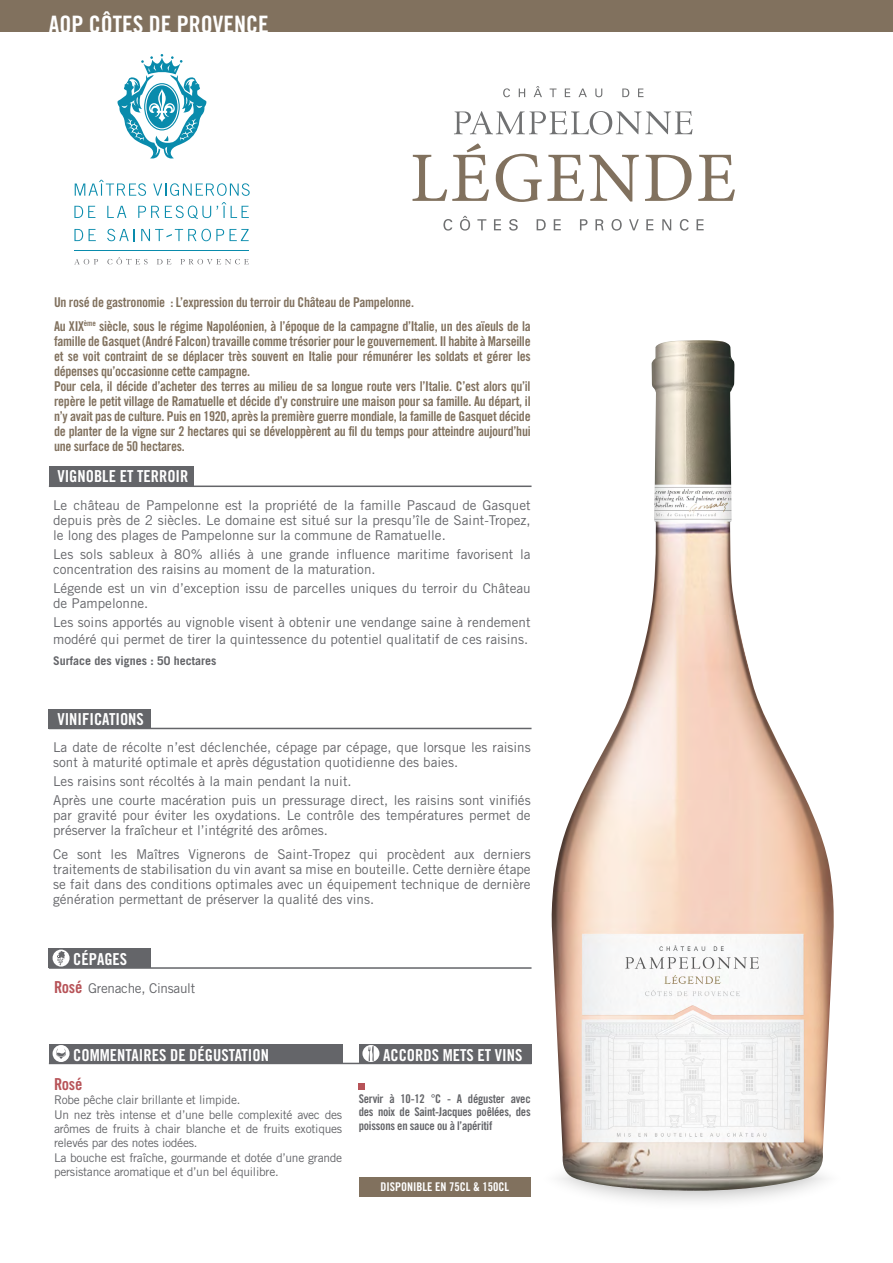
<style>
.page{position:relative;width:893px;height:1263px;background:#fff}
.page>*{position:absolute;margin:0;border:0;box-sizing:border-box;transform-origin:0 0}
.t1{font:70.95px "Minion Pro";letter-spacing:.03em;color:#81715e}
.t2{font:24px "Trade Gothic LT Std Bd Cn 20";color:#fff}
.t3{font:16.5px "Trade Gothic LT Std Bd Cn 20";color:#fff}
.t4{font:16.5px "Trade Gothic LT Std Bd Cn 20";color:#b75358}
.t5{font:13.5px/15px "Trade Gothic LT Std";color:#646569}
.t6{font:13.5px/15px "Trade Gothic LT Std Bd Cn 20";letter-spacing:-.02em;color:#81715e}
.t7{font:13.5px "Trade Gothic LT Std";letter-spacing:-.02em;color:#646569}
.t8{font:12px/14.4px "Trade Gothic LT Std";letter-spacing:-.02em;color:#646569}
.t9{font:12px/13.5px "Trade Gothic LT Std Bd Cn 20";letter-spacing:-.02em;color:#646569;text-align:justify}
.t10{font:700 12px "Trade Gothic LT Std";color:#646569}
.t11{font:12px "Trade Gothic LT Std Bd Cn 20";color:#fff}
.s1{font-family:"Trade Gothic LT Std Bd Cn 20";font-size:16.5px;color:#b75358}
</style>
<div class="page">
<svg style="left:537px;top:1142px;width:310px;height:73px"></svg>
<img style="left:548px;top:340px;width:288px;height:851px">
<div style="left:49px;top:466px;width:144px;height:20px;background:#646569"></div>
<div style="left:49px;top:709px;width:102px;height:19px;background:#646569"></div>
<svg style="left:359px;top:1083px;width:6px;height:6px"></svg>
<div style="left:0;top:0;width:893px;height:32px;background:#81715e"></div>
<svg style="left:117px;top:54px;width:89px;height:104px"></svg>
<hr style="left:75px;top:250px;width:174px;height:1px;background:#098bac">
<svg style="left:75px;top:180px;width:71px;height:16px"></svg>
<svg style="left:153px;top:183px;width:97px;height:13px"></svg>
<svg style="left:74px;top:206px;width:21px;height:12px"></svg>
<svg style="left:107px;top:206px;width:19px;height:12px"></svg>
<svg style="left:138px;top:206px;width:21px;height:12px"></svg>
<svg style="left:165px;top:202px;width:84px;height:17px"></svg>
<svg style="left:74px;top:229px;width:9px;height:12px"></svg>
<svg style="left:89px;top:229px;width:7px;height:12px"></svg>
<svg style="left:107px;top:229px;width:28px;height:12px"></svg>
<svg style="left:230px;top:229px;width:19px;height:12px"></svg>
<svg style="left:141px;top:229px;width:83px;height:12px"></svg>
<svg style="left:107px;top:257px;width:41px;height:7px"></svg>
<svg style="left:157px;top:259px;width:14px;height:5px"></svg>
<svg style="left:74px;top:259px;width:24px;height:5px"></svg>
<svg style="left:180px;top:259px;width:69px;height:5px"></svg>
<hr style="left:49px;top:485px;width:482px;height:2px;background:#646569">
<hr style="left:49px;top:728px;width:482px;height:1px;background:#646569">
<svg style="left:503px;top:88px;width:7px;height:9px"></svg>
<svg style="left:519px;top:89px;width:6px;height:8px"></svg>
<svg style="left:534px;top:86px;width:8px;height:11px"></svg>
<svg style="left:550px;top:89px;width:6px;height:8px"></svg>
<svg style="left:565px;top:89px;width:5px;height:8px"></svg>
<svg style="left:578px;top:89px;width:9px;height:8px"></svg>
<svg style="left:595px;top:89px;width:7px;height:8px"></svg>
<svg style="left:622px;top:89px;width:7px;height:8px"></svg>
<svg style="left:638px;top:89px;width:5px;height:8px"></svg>
<svg style="left:454px;top:111px;width:238px;height:24px"></svg>
<svg style="left:443px;top:219px;width:9px;height:12px"></svg>
<svg style="left:460px;top:216px;width:10px;height:15px"></svg>
<svg style="left:477px;top:219px;width:9px;height:11px"></svg>
<svg style="left:494px;top:219px;width:7px;height:11px"></svg>
<svg style="left:509px;top:219px;width:9px;height:12px"></svg>
<svg style="left:537px;top:219px;width:9px;height:11px"></svg>
<svg style="left:554px;top:219px;width:7px;height:11px"></svg>
<svg style="left:580px;top:219px;width:7px;height:11px"></svg>
<svg style="left:595px;top:219px;width:9px;height:11px"></svg>
<svg style="left:611px;top:219px;width:11px;height:12px"></svg>
<svg style="left:629px;top:219px;width:10px;height:11px"></svg>
<svg style="left:646px;top:219px;width:7px;height:11px"></svg>
<svg style="left:662px;top:219px;width:9px;height:11px"></svg>
<svg style="left:680px;top:219px;width:9px;height:12px"></svg>
<svg style="left:696px;top:219px;width:8px;height:11px"></svg>
<div style="left:49px;top:948px;width:102px;height:20px;background:#646569"></div>
<div style="left:53px;top:949px;width:17px;height:17px;background:#fff;border-radius:50%"></div>
<svg style="left:57px;top:951px;width:8px;height:14px"></svg>
<div style="left:49px;top:1043px;width:293px;height:20px;background:#646569"></div>
<svg style="left:53px;top:1045px;width:17px;height:17px"></svg>
<svg style="left:55px;top:1048px;width:12px;height:11px"></svg>
<div style="left:359px;top:1043px;width:172px;height:20px;background:#646569"></div>
<div style="left:362px;top:1045px;width:17px;height:17px;background:#fff;border-radius:50%"></div>
<svg style="left:368px;top:1046px;width:6px;height:15px"></svg>
<hr style="left:49px;top:967px;width:482px;height:2px;background:#646569">
<hr style="left:49px;top:1063px;width:482px;height:1px;background:#646569">
<div style="left:359px;top:1177px;width:172px;height:19px;background:#81715e"></div>
<h2 class="t2" style="left:49px;top:9px;width:187px">AOP cÔTES DE PROVENCE</h2>
<h1 class="t1" style="left:410px;top:131px;width:328px">LÉGENDE</h1>
<p class="t6" style="left:54px;top:291px;width:478px;line-height:23.5px">Un rosé de gastronomie : L’expression du terroir du Château de Pampelonne.<br>Au XIX<sup>ème</sup> siècle, sous le régime Napoléonien, à l’époque de la campagne d’Italie, un des aïeuls de la</p>
<p class="t6" style="left:54px;top:333px;width:478px">famille de Gasquet (André Falcon) travaille comme trésorier pour le gouvernement. Il habite à Marseille et se voit contraint de se déplacer très souvent en Italie pour rémunérer les soldats et gérer les dépenses qu’occasionne cette campagne.<br>Pour cela, il décide d’acheter des terres au milieu de sa longue route vers l’Italie. C’est alors qu’il repère le petit village de Ramatuelle et décide d’y construire une maison pour sa famille. Au départ, il n’y avait pas de culture. Puis en 1920, après la première guerre mondiale, la famille de Gasquet décide de planter de la vigne sur 2 hectares qui se développèrent au fil du temps pour atteindre aujourd’hui une surface de 50 hectares.</p>
<p class="t3" style="left:57px;top:466px;width:133px">Vignoble et terroir</p>
<p class="t5" style="left:53px;top:497px;width:479px;text-align:justify">Le château de Pampelonne est la propriété de la famille Pascaud de Gasquet depuis près de 2 siècles. Le domaine est situé sur la presqu’île de Saint-Tropez, le long des plages de Pampelonne sur la commune de Ramatuelle.</p>
<p class="t5" style="left:53px;top:546px;width:479px">Les sols sableux à 80% alliés à une grande influence maritime favorisent la concentration des raisins au moment de la maturation.</p>
<p class="t5" style="left:53px;top:581px;width:479px">Légende est un vin d’exception issu de parcelles uniques du terroir du Château de Pampelonne.</p>
<p class="t5" style="left:53px;top:614px;width:479px;line-height:16.5px">Les soins apportés au vignoble visent à obtenir une vendange saine à rendement modéré qui permet de tirer la quintessence du potentiel qualitatif de ces raisins.</p>
<p class="t10" style="left:53px;top:653px;width:165px">Surface des vignes : 50 hectares</p>
<p class="t3" style="left:57px;top:709px;width:88px">Vinifications</p>
<p class="t5" style="left:53px;top:739px;width:479px">La date de récolte n’est déclenchée, cépage par cépage, que lorsque les raisins sont à maturité optimale et après dégustation quotidienne des baies.</p>
<p class="t5" style="left:53px;top:771px;width:479px;line-height:19.2px">Les raisins sont récoltés à la main pendant la nuit.<br>Après une courte macération puis un pressurage direct, les raisins sont vinifiés</p>
<p class="t5" style="left:53px;top:808px;width:479px">par gravité pour éviter les oxydations. Le contrôle des températures permet de préserver la fraîcheur et l’intégrité des arômes.</p>
<p class="t5" style="left:53px;top:846px;width:479px;text-align:justify">Ce sont les Maîtres Vignerons de Saint-Tropez qui procèdent aux derniers traitements de stabilisation du vin avant sa mise en bouteille. Cette dernière étape se fait dans des conditions optimales avec un équipement technique de dernière génération permettant de préserver la qualité des vins.</p>
<p class="t3" style="left:73px;top:949px;width:56px">Cépages</p>
<p class="t7" style="left:54px;top:980px;width:143px"><span class="s1">Rosé</span> Grenache, Cinsault</p>
<p class="t3" style="left:73px;top:1044px;width:197px">Commentaires de dégustation</p>
<p class="t3" style="left:383px;top:1044px;width:141px">Accords mets et vins</p>
<p class="t4" style="left:54px;top:1074px;width:30px">Rosé</p>
<p class="t8" style="left:54px;top:1092px;width:290px">Robe pêche clair brillante et limpide.<br>Un nez très intense et d’une belle complexité avec des arômes de fruits à chair blanche et de fruits exotiques relevés par des notes iodées.<br>La bouche est fraîche, gourmande et dotée d’une grande persistance aromatique et d’un bel équilibre.</p>
<p class="t9" style="left:359px;top:1091px;width:173px">Servir à 10-12 °C - A déguster avec des noix de Saint-Jacques poêlées, des poissons en sauce ou à l’apéritif</p>
<p class="t11" style="left:380px;top:1179px;width:130px">Disponible en 75cl &amp; 150cl</p>
</div>
